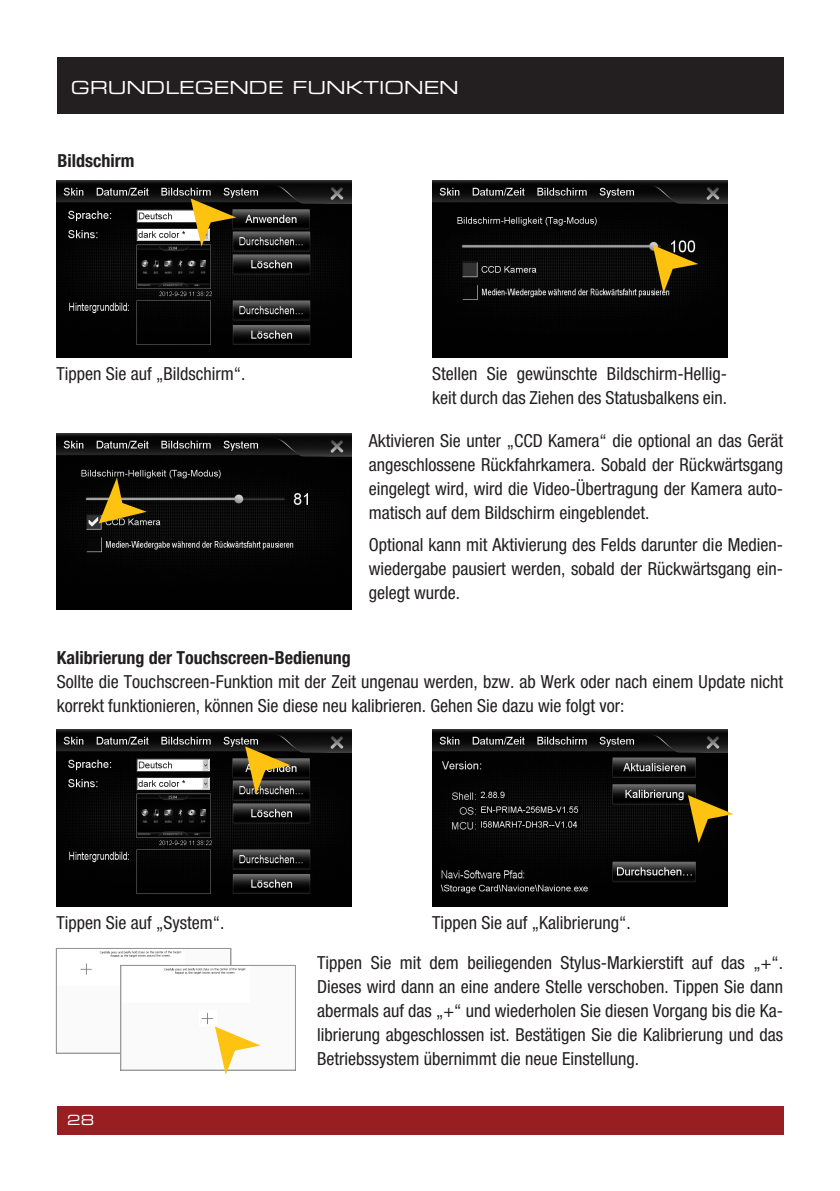
<style>
.page{position:relative;width:840px;height:1191px;background:#fff}
.page>*{position:absolute;margin:0;border:0;box-sizing:border-box;transform-origin:0 0}
.t1{font:condensed 18px/24px "Helvetica Neue";color:#231f20;text-align:justify}
.t2{font:700 condensed 18px "Helvetica Neue";color:#231f20}
.t3{font:18px "Eurostile Extended Two";color:#fff}
.t4{font:14px "Eurostile Extended Two";color:#fff}
</style>
<div class="page">
<div style="left:57px;top:1106px;width:725px;height:28px;background:#981e21"></div>
<div style="left:57px;top:57px;width:725px;height:56px;background:#231f20"></div>
<img style="left:57px;top:180px;width:294px;height:177px">
<svg style="left:190px;top:198px;width:46px;height:49px;background:#6e5b23"></svg>
<img style="left:432px;top:180px;width:294px;height:177px">
<svg style="left:652px;top:245px;width:45px;height:48px;background:#624e14"></svg>
<img style="left:57px;top:433px;width:294px;height:177px">
<svg style="left:99px;top:477px;width:48px;height:46px;background:#604c13"></svg>
<img style="left:57px;top:729px;width:294px;height:177px">
<svg style="left:245px;top:746px;width:45px;height:48px;background:#78642a"></svg>
<img style="left:432px;top:729px;width:295px;height:177px">
<svg style="left:687px;top:795px;width:46px;height:48px;background:#6e5b22"></svg>
<img style="left:80px;top:950px;width:149px;height:25px">
<div style="left:56px;top:948px;width:175px;height:105px;border:1px solid #939598"></div>
<img style="left:122px;top:967px;width:139px;height:86px">
<div style="left:120px;top:965px;width:176px;height:105px;border:1px solid #939598"></div>
<svg style="left:215px;top:1026px;width:45px;height:48px"></svg>
<p class="t3" style="left:71px;top:75px;width:389px">GRUNDLEGENDE FUNKTIONEN</p>
<p class="t2" style="left:57px;top:150px;width:78px">Bildschirm</p>
<p class="t1" style="left:56px;top:361px;width:190px">Tippen Sie auf „Bildschirm“.</p>
<p class="t1" style="left:432px;top:361px;width:296px">Stellen Sie gewünschte Bildschirm-Hellig&shy;keit durch das Ziehen des Statusbalkens ein.</p>
<p class="t1" style="left:368px;top:429px;width:415px">Aktivieren Sie unter „CCD Kamera“ die optional an das Gerät angeschlossene Rückfahrkamera. Sobald der Rückwärtsgang eingelegt wird, wird die Video-Übertragung der Kamera auto&shy;matisch auf dem Bildschirm eingeblendet.</p>
<p class="t1" style="left:368px;top:532px;width:415px">Optional kann mit Aktivierung des Felds darunter die Medien&shy;wiedergabe pausiert werden, sobald der Rückwärtsgang ein&shy;gelegt wurde.</p>
<p class="t2" style="left:57px;top:647px;width:295px">Kalibrierung der Touchscreen-Bedienung</p>
<p class="t1" style="left:57px;top:670px;width:727px">Sollte die Touchscreen-Funktion mit der Zeit ungenau werden, bzw. ab Werk oder nach einem Update nicht korrekt funktionieren, können Sie diese neu kalibrieren. Gehen Sie dazu wie folgt vor:</p>
<p class="t1" style="left:56px;top:910px;width:169px">Tippen Sie auf „System“.</p>
<p class="t1" style="left:432px;top:910px;width:200px">Tippen Sie auf „Kalibrierung“.</p>
<p class="t4" style="left:67px;top:1110px;width:28px">28</p>
<p class="t1" style="left:317px;top:950px;width:467px">Tippen Sie mit dem beiliegenden Stylus-Markierstift auf das „+“.<br>Dieses wird dann an eine andere Stelle verschoben. Tippen Sie dann abermals auf das „+“ und wiederholen Sie diesen Vorgang bis die Ka&shy;librierung abgeschlossen ist. Bestätigen Sie die Kalibrierung und das Betriebssystem übernimmt die neue Einstellung.</p>
</div>
